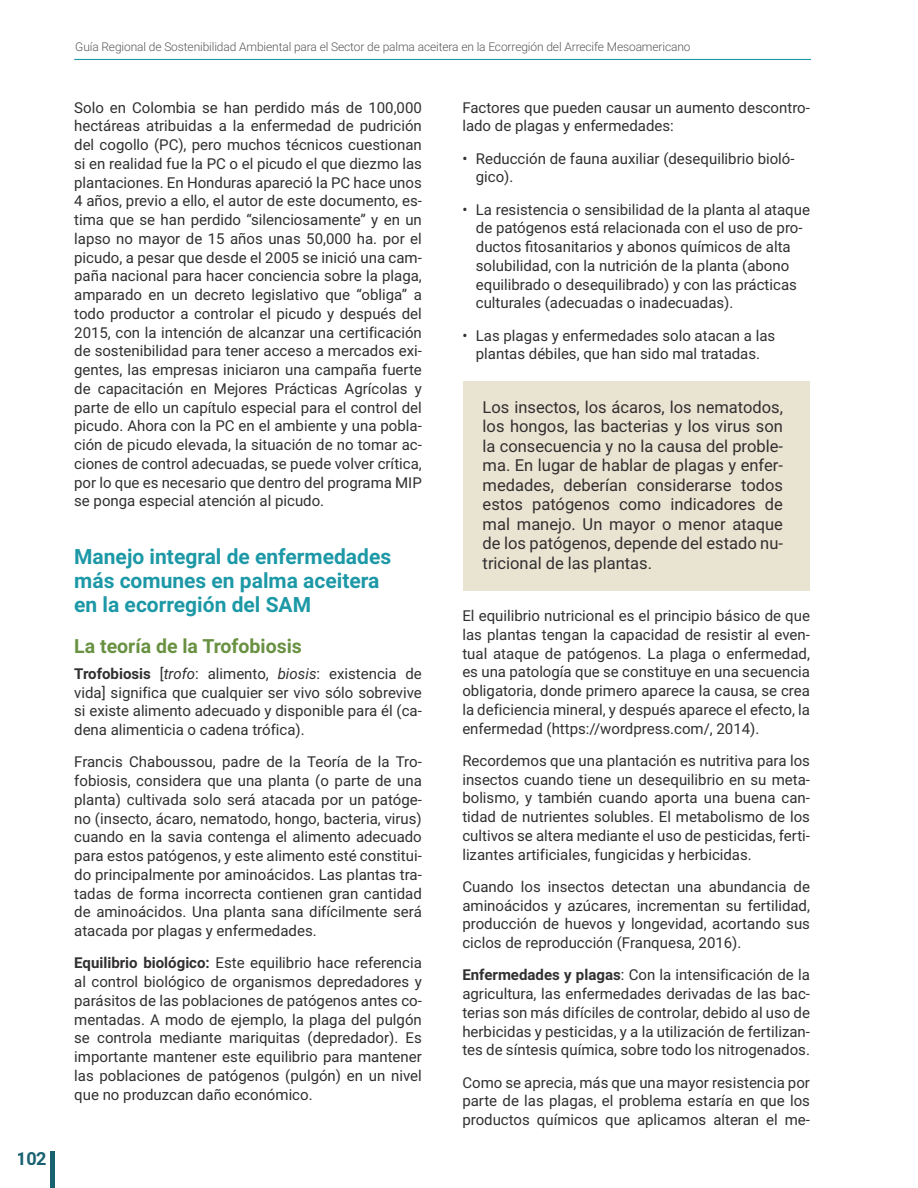
<style>
.page{position:relative;width:918px;height:1188px;background:#fff}
.page>*{position:absolute;margin:0;border:0;box-sizing:border-box;transform-origin:0 0}
.Subtitulo_1{font:700 21px/24px "Roboto";color:#1c98a6}
.Subtitulo_2{font:700 19.5px "Roboto";color:#699142}
.t1{font:700 18px "Roboto";color:#186170}
.Cuerpo_de_texto{font:16.5px/19.5px "Roboto";color:#312f30;text-align:justify}
.Cuerpo_de_texto-2{font:15px/18.8px "Roboto";color:#312f30;text-align:justify}
.t2{font:300 12px "Roboto";letter-spacing:-.01em;color:#57585a}
.s1{font-weight:700}
.s2{font-style:italic}
</style>
<div class="page">
<div style="left:463px;top:381px;width:346px;height:210px;background:#e9e3d1"></div>
<hr style="left:74px;top:59px;width:737px;height:1px;background:#1c98a6">
<div style="left:50px;top:1151px;width:5px;height:37px;background:#186170"></div>
<p class="t1" style="left:17px;top:1146px;width:31px">102</p>
<p class="t2" style="left:75px;top:39px;width:617px">Guía Regional de Sostenibilidad Ambiental para el Sector de palma aceitera en la Ecorregión del Arrecife Mesoamericano</p>
<p class="Cuerpo_de_texto-2" style="left:74px;top:97px;width:349px">Solo en Colombia se han perdido más de 100,000 hectáreas atribuidas a la enfermedad de pudrición del cogollo (PC), pero muchos técnicos cuestionan si en realidad fue la PC o el picudo el que diezmo las plantaciones. En Honduras apareció la PC hace unos 4 años, previo a ello, el autor de este documento, es&shy;tima que se han perdido “silenciosamente” y en un lapso no mayor de 15 años unas 50,000 ha. por el picudo, a pesar que desde el 2005 se inició una cam&shy;paña nacional para hacer conciencia sobre la plaga, amparado en un decreto legislativo que “obliga” a todo productor a controlar el picudo y después del 2015, con la intención de alcanzar una certificación de sostenibilidad para tener acceso a mercados exi&shy;gentes, las empresas iniciaron una campaña fuerte de capacitación en Mejores Prácticas Agrícolas y parte de ello un capítulo especial para el control del picudo. Ahora con la PC en el ambiente y una pobla&shy;ción de picudo elevada, la situación de no tomar ac&shy;ciones de control adecuadas, se puede volver crítica, por lo que es necesario que dentro del programa MIP se ponga especial atención al picudo.</p>
<p class="Subtitulo_1" style="left:74px;top:544px;width:318px">Manejo integral de enfermedades más comunes en palma aceitera en la ecorregión del SAM</p>
<p class="Subtitulo_2" style="left:74px;top:633px;width:229px">La teoría de la Trofobiosis</p>
<p class="Cuerpo_de_texto-2" style="left:74px;top:663px;width:349px"><span class="s1">Trofobiosis</span> [<span class="s2">trofo</span>: alimento, <span class="s2">biosis</span>: existencia de vida] significa que cualquier ser vivo sólo sobrevive si existe alimento adecuado y disponible para él (ca&shy;dena alimenticia o cadena trófica).</p>
<p class="Cuerpo_de_texto-2" style="left:74px;top:752px;width:349px">Francis Chaboussou, padre de la Teoría de la Tro&shy;fobiosis, considera que una planta (o parte de una planta) cultivada solo será atacada por un patóge&shy;no (insecto, ácaro, nematodo, hongo, bacteria, virus) cuando en la savia contenga el alimento adecuado para estos patógenos, y este alimento esté constitui&shy;do principalmente por aminoácidos. Las plantas tra&shy;tadas de forma incorrecta contienen gran cantidad de aminoácidos. Una planta sana difícilmente será atacada por plagas y enfermedades.</p>
<p class="Cuerpo_de_texto-2" style="left:74px;top:953px;width:349px"><span class="s1">Equilibrio biológico:</span> Este equilibrio hace referencia al control biológico de organismos depredadores y parásitos de las poblaciones de patógenos antes co&shy;mentadas. A modo de ejemplo, la plaga del pulgón se controla mediante mariquitas (depredador). Es importante mantener este equilibrio para mantener las poblaciones de patógenos (pulgón) en un nivel que no produzcan daño económico.</p>
<p class="Cuerpo_de_texto-2" style="left:462px;top:97px;width:349px">Factores que pueden causar un aumento descontro&shy;lado de plagas y enfermedades:</p>
<p class="Cuerpo_de_texto-2" style="left:476px;top:148px;width:320px;text-indent:-14px">• Reducción de fauna auxiliar (desequilibrio bioló&shy;gico).</p>
<p class="Cuerpo_de_texto-2" style="left:476px;top:199px;width:336px;text-align:left;text-indent:-14px">• La resistencia o sensibilidad de la planta al ataque de patógenos está relacionada con el uso de pro&shy;ductos fitosanitarios y abonos químicos de alta solubilidad, con la nutrición de la planta (abono equilibrado o desequilibrado) y con las prácticas culturales (adecuadas o inadecuadas).</p>
<p class="Cuerpo_de_texto-2" style="left:462px;top:325px;width:314px;text-align:center">• Las plagas y enfermedades solo atacan a las plantas débiles, que han sido mal tratadas.</p>
<p class="Cuerpo_de_texto" style="left:483px;top:396px;width:302px">Los insectos, los ácaros, los nematodos, los hongos, las bacterias y los virus son la consecuencia y no la causa del proble&shy;ma. En lugar de hablar de plagas y enfer&shy;medades, deberían considerarse todos estos patógenos como indicadores de mal manejo. Un mayor o menor ataque de los patógenos, depende del estado nu&shy;tricional de las plantas.</p>
<p class="Cuerpo_de_texto-2" style="left:462px;top:606px;width:349px">El equilibrio nutricional es el principio básico de que las plantas tengan la capacidad de resistir al even&shy;tual ataque de patógenos. La plaga o enfermedad, es una patología que se constituye en una secuencia obligatoria, donde primero aparece la causa, se crea la deficiencia mineral, y después aparece el efecto, la enfermedad (https://wordpress.com/, 2014).</p>
<p class="Cuerpo_de_texto-2" style="left:462px;top:750px;width:349px">Recordemos que una plantación es nutritiva para los insectos cuando tiene un desequilibrio en su meta&shy;bolismo, y también cuando aporta una buena can&shy;tidad de nutrientes solubles. El metabolismo de los cultivos se altera mediante el uso de pesticidas, ferti&shy;lizantes artificiales, fungicidas y herbicidas.</p>
<p class="Cuerpo_de_texto-2" style="left:462px;top:876px;width:349px">Cuando los insectos detectan una abundancia de aminoácidos y azúcares, incrementan su fertilidad, producción de huevos y longevidad, acortando sus ciclos de reproducción (Franquesa, 2016).</p>
<p class="Cuerpo_de_texto-2" style="left:462px;top:965px;width:349px"><span class="s1">Enfermedades y plagas</span>: Con la intensificación de la agricultura, las enfermedades derivadas de las bac&shy;terias son más difíciles de controlar, debido al uso de herbicidas y pesticidas, y a la utilización de fertilizan&shy;tes de síntesis química, sobre todo los nitrogenados.</p>
<p class="Cuerpo_de_texto-2" style="left:462px;top:1072px;width:349px">Como se aprecia, más que una mayor resistencia por parte de las plagas, el problema estaría en que los productos químicos que aplicamos alteran el me-</p>
</div>
